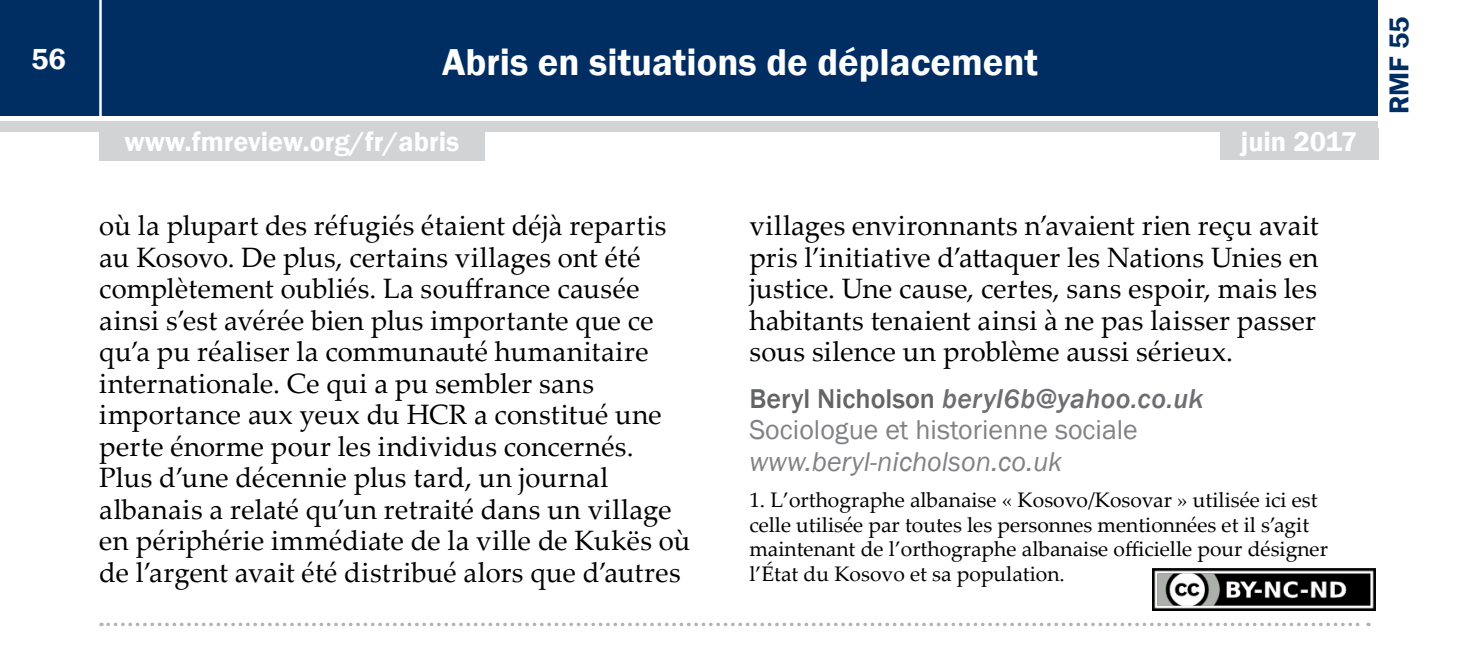
<style>
.page{position:relative;width:1469px;height:646px;background:#fff}
.page>*{position:absolute;margin:0;border:0;box-sizing:border-box;transform-origin:0 0}
.t1{font:600 38.5px "Franklin Gothic";color:#fff}
.t2{font:600 29.75px "Franklin Gothic";color:#fff}
.t3{font:28px/31.5px "Palatino Linotype";letter-spacing:.01em;color:#000}
.t4{font:28px/31.5px "Franklin Gothic";color:#808285}
.t5{font:600 28px "Franklin Gothic";color:#fff}
.t6{font:italic 28px "Franklin Gothic";color:#808285}
.t7{font:600 28px "Franklin Gothic";color:#002d62}
.t8{font:21px/24.5px "Palatino Linotype";color:#000}
.s1{font-weight:500;color:#636466}
.s2{font-weight:500;font-style:italic;color:#6d6e71}
</style>
<div class="page">
<div style="left:0;top:0;width:1378px;height:116px;background:#002d62"></div>
<div style="left:0;top:121px;width:1378px;height:11px;background:#d1d3d4"></div>
<hr style="left:99px;top:0;width:3px;height:118px;background:#fff">
<div style="left:1219px;top:128px;width:159px;height:32px;background:#d1d3d4"></div>
<div style="left:99px;top:129px;width:386px;height:31px;background:#d1d3d4"></div>
<svg style="left:108px;top:623px;width:1260px;height:3px"></svg>
<img style="left:1152px;top:569px;width:223px;height:42px">
<p class="t2" style="left:31px;top:40px;width:36px">56</p>
<h1 class="t1" style="left:442px;top:39px;width:597px">Abris en situations de déplacement</h1>
<p class="t5" style="left:125px;top:125px;width:336px">www.fmreview.org/fr/abris</p>
<p class="t5" style="left:1240px;top:125px;width:118px">juin 2017</p>
<p class="t3" style="left:99px;top:209px;width:592px">où la plupart des réfugiés étaient déjà repartis au Kosovo. De plus, certains villages ont été complètement oubliés. La souffrance causée ainsi s’est avérée bien plus importante que ce qu’a pu réaliser la communauté humanitaire internationale. Ce qui a pu sembler sans importance aux yeux du HCR a constitué une perte énorme pour les individus concernés.<br>Plus d’une décennie plus tard, un journal albanais a relaté qu’un retraité dans un village en périphérie immédiate de la ville de Kukës où de l’argent avait été distribué alors que d’autres</p>
<p class="t3" style="left:749px;top:209px;width:571px;text-align:justify">villages environnants n’avaient rien reçu avait pris l’initiative d’attaquer les Nations Unies en justice. Une cause, certes, sans espoir, mais les habitants tenaient ainsi à ne pas laisser passer sous silence un problème aussi sérieux.</p>
<p class="t4" style="left:749px;top:383px;width:456px"><span class="s1">Beryl Nicholson</span> <span class="s2">beryl6b@yahoo.co.uk<br></span>Sociologue et historienne sociale</p>
<p class="t6" style="left:749px;top:444px;width:314px">www.beryl-nicholson.co.uk</p>
<p class="t8" style="left:749px;top:487px;width:580px">1. L’orthographe albanaise « Kosovo/Kosovar » utilisée ici est celle utilisée par toutes les personnes mentionnées et il s’agit maintenant de l’orthographe albanaise officielle pour désigner l’État du Kosovo et sa population.</p>
<p class="t7" style="left:1381px;top:114px;width:99px;rotate:-90deg">RMF 55</p>
</div>
